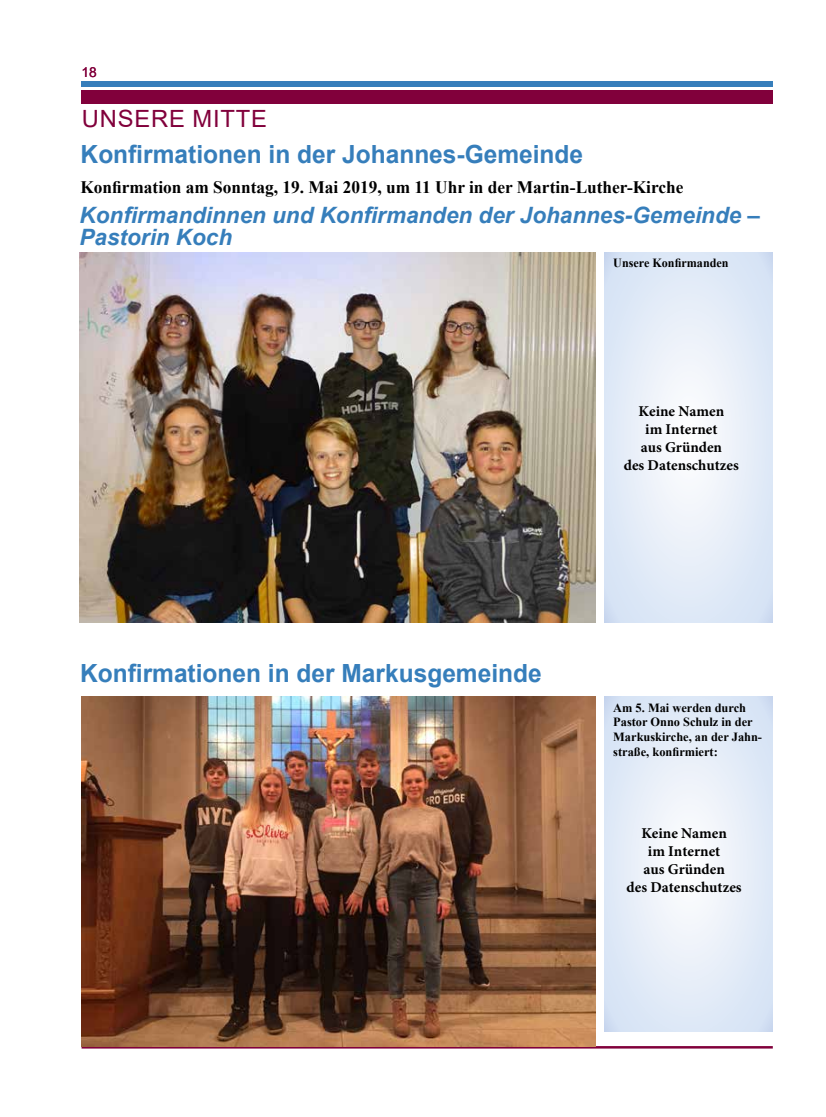
<style>
.page{position:relative;width:826px;height:1117px;background:#fff}
.page>*{position:absolute;margin:0;border:0;box-sizing:border-box;transform-origin:0 0}
.t1{font:700 25px "Arial";color:#367ebb}
.t2{font:23.75px "Arial";letter-spacing:.035em;color:#81003b}
.t3{font:italic 700 22.5px/22.5px "Arial";color:#367ebb}
.t4{font:700 17.5px "Times New Roman";color:#000}
.t5{font:700 15px/18px "Minion Pro";color:#000;text-align:center}
.t6{font:13.75px "Arial";color:#81003b}
.t7{font:700 12.5px/14.8px "Times New Roman";color:#000}
</style>
<div class="page">
<hr style="left:81px;top:1045px;width:691px;height:3px;background:#81003b">
<div style="left:81px;top:81px;width:691px;height:6px;background:#367ebb"></div>
<div style="left:81px;top:90px;width:691px;height:14px;background:#81003b"></div>
<svg style="left:604px;top:252px;width:168px;height:370px"></svg>
<svg style="left:604px;top:696px;width:168px;height:334px"></svg>
<img style="left:81px;top:696px;width:514px;height:349px">
<img style="left:80px;top:252px;width:515px;height:370px">
<p class="t6" style="left:81px;top:62px;width:17px">18</p>
<h2 class="t2" style="left:82px;top:102px;width:187px">UNSERE MITTE</h2>
<h1 class="t1" style="left:81px;top:137px;width:504px">Konfirmationen in der Johannes-Gemeinde</h1>
<h3 class="t4" style="left:80px;top:174px;width:604px">Konfirmation am Sonntag, 19. Mai 2019, um 11 Uhr in der Martin-Luther-Kirche</h3>
<h3 class="t3" style="left:80px;top:204px;width:682px">Konfirmandinnen und Konfirmanden der Johannes-Gemeinde –<br>Pastorin Koch</h3>
<p class="t7" style="left:613px;top:255px;width:117px">Unsere Konfirmanden</p>
<p class="t5" style="left:624px;top:402px;width:117px">Keine Namen<br>im Internet<br>aus Gründen<br>des Datenschutzes</p>
<h1 class="t1" style="left:80px;top:655px;width:463px">Konfirmationen in der Markusgemeinde</h1>
<p class="t7" style="left:613px;top:699px;width:150px">Am 5. Mai werden durch<br>Pastor Onno Schulz in der<br>Markuskirche, an der Jahn&shy;straße, konfirmiert:</p>
<p class="t5" style="left:626px;top:823px;width:117px">Keine Namen<br>im Internet<br>aus Gründen<br>des Datenschutzes</p>
</div>
